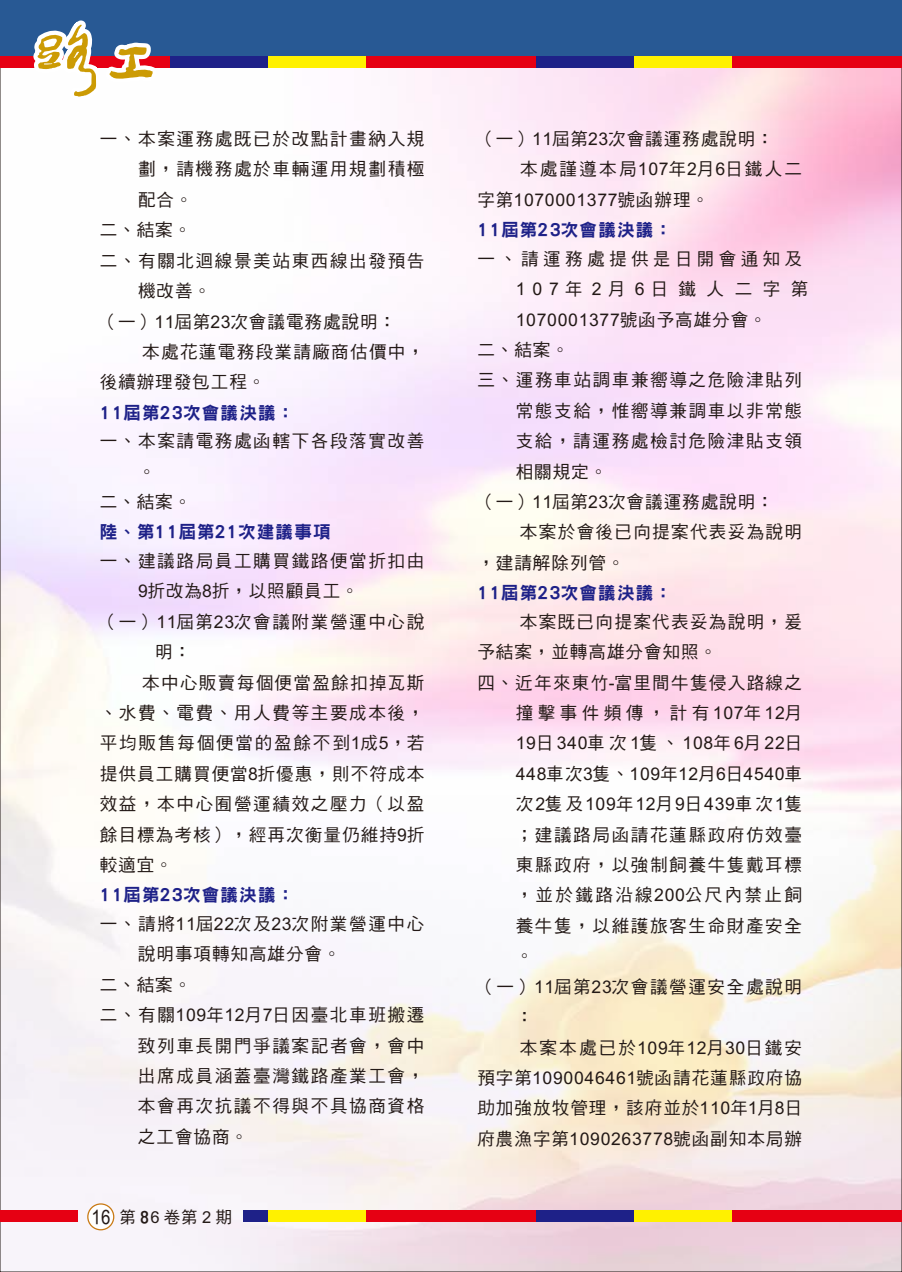
<style>
.page{position:relative;width:902px;height:1272px;background:#fff}
.page>*{position:absolute;margin:0;border:0;box-sizing:border-box;transform-origin:0 0}
.t1{font:20.25px "DF Hei Md HKP BF";color:#231916;scale:.83 1}
.t2{font:17.55px "DF Hei Md HKP BF";letter-spacing:.095em;color:#231916}
.t3{font:17.55px "DF Hei Md HKP BF";letter-spacing:.055em;color:#231916}
.t4{font:17.55px "DF Hei Md HKP BF";letter-spacing:.075em;color:#231916}
.t5{font:17.55px "DFN Hei W9 WINP BF";letter-spacing:.065em;color:#1e2188}
.t6{font:17.55px "DF Hei Md HKP BF";letter-spacing:.105em;color:#231916}
.t7{font:17.55px "DF Hei Md HKP BF";letter-spacing:.1em;color:#231916}
.t8{font:17.55px "DF Hei Md HKP BF";letter-spacing:.225em;color:#231916}
.t9{font:17.55px "DF Hei Md HKP BF";letter-spacing:.135em;color:#231916}
.t10{font:17.55px "DF Hei Md HKP BF";letter-spacing:.25em;color:#231916}
.t11{font:17.55px "DF Hei Md HKP BF";letter-spacing:.475em;color:#231916}
.t12{font:16.5px "DF Hei Md HKP BF";letter-spacing:.27em;color:#231916}
.s1{font-family:"DF Yuan W8 WIN BF"}
</style>
<div class="page">
<img style="left:2px;top:68px;width:897px;height:1201px">
<div style="left:87px;top:1203px;width:27px;height:27px;background:#fff;border:1px solid #c97a14;border-radius:50%"></div>
<div style="left:0;top:1209px;width:77px;height:12px;background:#e60013"></div>
<div style="left:366px;top:1209px;width:170px;height:12px;background:#e60013"></div>
<div style="left:731px;top:1209px;width:170px;height:12px;background:#e60013"></div>
<div style="left:243px;top:1209px;width:25px;height:12px;background:#1e2188"></div>
<div style="left:536px;top:1209px;width:98px;height:12px;background:#1e2188"></div>
<div style="left:268px;top:1209px;width:98px;height:12px;background:#fff100"></div>
<div style="left:634px;top:1209px;width:97px;height:12px;background:#fff100"></div>
<div style="left:0;top:0;width:901px;height:56px;background:#285994"></div>
<div style="left:0;top:56px;width:170px;height:12px;background:#e60013"></div>
<div style="left:366px;top:56px;width:170px;height:12px;background:#e60013"></div>
<div style="left:731px;top:56px;width:170px;height:12px;background:#e60013"></div>
<div style="left:170px;top:56px;width:98px;height:12px;background:#1e2188"></div>
<div style="left:536px;top:56px;width:98px;height:12px;background:#1e2188"></div>
<div style="left:268px;top:56px;width:98px;height:12px;background:#fff100"></div>
<div style="left:634px;top:56px;width:97px;height:12px;background:#fff100"></div>
<svg style="left:26px;top:20px;width:138px;height:87px"></svg>
<p class="t2" style="left:100px;top:130px;width:326px">㆒、本案運務處既已於改點計畫納入規</p>
<p class="t2" style="left:138px;top:160px;width:288px">劃，請機務處於車輛運用規劃積極</p>
<p class="t4" style="left:138px;top:191px;width:56px">配合。</p>
<p class="t4" style="left:100px;top:221px;width:93px">㆓、結案。</p>
<p class="t2" style="left:100px;top:251px;width:326px">㆓、㈲關北迴線景美站東西線出發預告</p>
<p class="t4" style="left:138px;top:282px;width:75px">機改善。</p>
<p class="t3" style="left:100px;top:312px;width:298px">（㆒）11屆第23次會議電務處說明：</p>
<p class="t4" style="left:142px;top:343px;width:283px">本處花蓮電務段業請廠商估價㆗，</p>
<p class="t3" style="left:100px;top:373px;width:167px">後續辦理發包工程。</p>
<p class="t5" style="left:100px;top:403px;width:196px">11屆第23次會議決議：</p>
<p class="t2" style="left:100px;top:432px;width:326px">㆒、本案請電務處函轄㆘各段落實改善</p>
<p class="t4" style="left:138px;top:462px;width:19px">。</p>
<p class="t4" style="left:100px;top:493px;width:93px">㆓、結案。</p>
<p class="t5" style="left:100px;top:523px;width:232px">陸、第11屆第21次建議事項</p>
<p class="t2" style="left:100px;top:552px;width:326px">㆒、建議路局員工購買鐵路便當折扣由</p>
<p class="t3" style="left:138px;top:582px;width:222px">9折改為8折，以照顧員工。</p>
<p class="t2" style="left:100px;top:612px;width:326px">（㆒）11屆第23次會議附業營運㆗心說</p>
<p class="t4" style="left:155px;top:643px;width:38px">明：</p>
<p class="t4" style="left:142px;top:673px;width:283px">本㆗心販賣每個便當盈餘扣掉瓦斯</p>
<p class="t2" style="left:100px;top:704px;width:326px">、㈬費、電費、用㆟費等主要成本後，</p>
<p class="t6" style="left:100px;top:734px;width:326px">平均販售每個便當的盈餘不到1成5，若</p>
<p class="t4" style="left:100px;top:764px;width:326px">提供員工購買便當8折㊝惠，則不符成本</p>
<p class="t2" style="left:100px;top:795px;width:326px">效益，本㆗心囿營運績效之壓力（以盈</p>
<p class="t4" style="left:100px;top:825px;width:326px">餘目標為考核），經再次衡量仍維持9折</p>
<p class="t4" style="left:100px;top:856px;width:75px">較㊜宜。</p>
<p class="t5" style="left:100px;top:886px;width:196px">11屆第23次會議決議：</p>
<p class="t3" style="left:100px;top:914px;width:326px">㆒、請將11屆22次及23次附業營運㆗心</p>
<p class="t3" style="left:138px;top:945px;width:204px">說明事㊠轉知高雄分會。</p>
<p class="t4" style="left:100px;top:975px;width:93px">㆓、結案。</p>
<p class="t4" style="left:100px;top:1006px;width:326px">㆓、㈲關109年12㈪7㈰因臺北車班搬遷</p>
<p class="t2" style="left:138px;top:1036px;width:288px">致列車長開門爭議案記者會，會㆗</p>
<p class="t2" style="left:138px;top:1066px;width:288px">出席成員涵蓋臺灣鐵路產業工會，</p>
<p class="t2" style="left:138px;top:1097px;width:288px">本會再次抗議不得與不具㈿商㈾格</p>
<p class="t4" style="left:138px;top:1127px;width:112px">之工會㈿商。</p>
<p class="t1" style="left:91px;top:1206px;width:24px">16</p>
<p class="t12" style="left:119px;top:1208px;width:114px">第<span class="s1">8</span>6卷第2期</p>
<p class="t3" style="left:477px;top:130px;width:298px">（㆒）11屆第23次會議運務處說明：</p>
<p class="t7" style="left:520px;top:160px;width:283px">本處謹遵本局107年2㈪6㈰鐵㆟㆓</p>
<p class="t3" style="left:477px;top:191px;width:233px">字第1070001377號函辦理。</p>
<p class="t5" style="left:477px;top:221px;width:196px">11屆第23次會議決議：</p>
<p class="t10" style="left:477px;top:250px;width:326px">㆒、請運務處提供是㈰開會通知及</p>
<p class="t11" style="left:515px;top:280px;width:294px">107年2㈪6㈰鐵㆟㆓字第</p>
<p class="t3" style="left:515px;top:310px;width:252px">1070001377號函予高雄分會。</p>
<p class="t4" style="left:477px;top:341px;width:93px">㆓、結案。</p>
<p class="t2" style="left:477px;top:371px;width:326px">㆔、運務車站調車兼嚮導之危險津貼列</p>
<p class="t2" style="left:515px;top:402px;width:288px">常態支給，惟嚮導兼調車以非常態</p>
<p class="t2" style="left:515px;top:432px;width:288px">支給，請運務處檢討危險津貼支領</p>
<p class="t4" style="left:515px;top:462px;width:93px">相關規定。</p>
<p class="t3" style="left:477px;top:493px;width:298px">（㆒）11屆第23次會議運務處說明：</p>
<p class="t4" style="left:520px;top:523px;width:283px">本案於會後已向提案㈹表妥為說明</p>
<p class="t4" style="left:477px;top:554px;width:149px">，建請解除列管。</p>
<p class="t5" style="left:477px;top:584px;width:196px">11屆第23次會議決議：</p>
<p class="t4" style="left:520px;top:612px;width:283px">本案既已向提案㈹表妥為說明，爰</p>
<p class="t3" style="left:477px;top:643px;width:241px">予結案，並轉高雄分會知照。</p>
<p class="t4" style="left:477px;top:673px;width:326px">㆕、近年來東竹-富里間牛隻侵入路線之</p>
<p class="t8" style="left:515px;top:704px;width:288px">撞擊事件頻傳，計㈲107年12㈪</p>
<p class="t3" style="left:515px;top:734px;width:288px">19㈰ 340車次 1隻、 108年 6㈪ 22㈰</p>
<p class="t3" style="left:515px;top:764px;width:288px">448車次3隻、109年12㈪6㈰4540車</p>
<p class="t3" style="left:515px;top:795px;width:288px">次2隻及109年12㈪9㈰439車次1隻</p>
<p class="t2" style="left:515px;top:825px;width:288px">；建議路局函請花蓮縣政府仿效臺</p>
<p class="t2" style="left:515px;top:856px;width:288px">東縣政府，以強制飼養牛隻戴耳標</p>
<p class="t9" style="left:515px;top:886px;width:288px">，並於鐵路沿線200公尺內禁止飼</p>
<p class="t2" style="left:515px;top:916px;width:288px">養牛隻，以維護旅客生命㈶產安全</p>
<p class="t4" style="left:515px;top:947px;width:19px">。</p>
<p class="t2" style="left:477px;top:977px;width:326px">（㆒）11屆第23次會議營運安全處說明</p>
<p class="t4" style="left:515px;top:1008px;width:19px">：</p>
<p class="t4" style="left:520px;top:1038px;width:283px">本案本處已於109年12㈪30㈰鐵安</p>
<p class="t3" style="left:477px;top:1068px;width:326px">預字第1090046461號函請花蓮縣政府㈿</p>
<p class="t4" style="left:477px;top:1099px;width:326px">助加強放牧管理，該府並於110年1㈪8㈰</p>
<p class="t3" style="left:477px;top:1129px;width:326px">府農漁字第1090263778號函副知本局辦</p>
</div>
